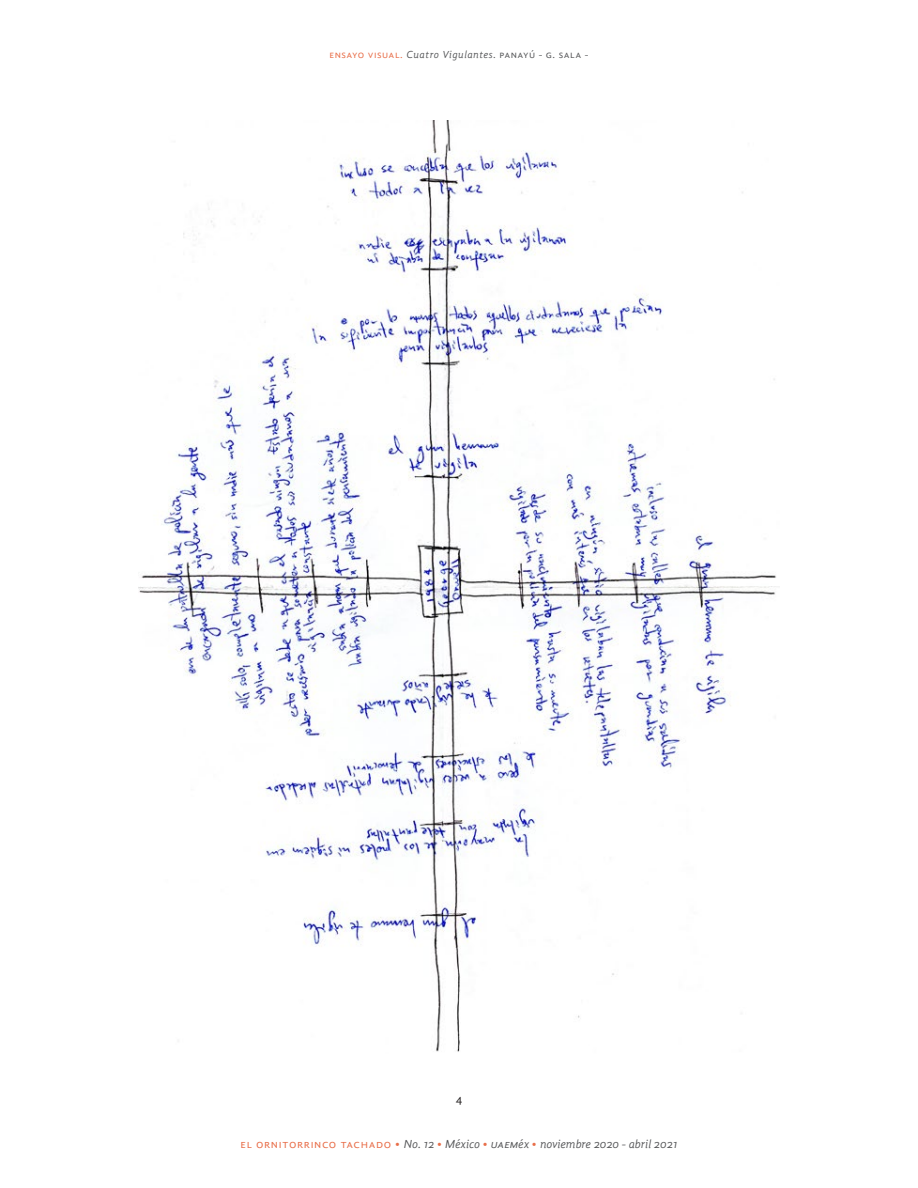
<style>
.page{position:relative;width:918px;height:1188px;background:#fff}
.page>*{position:absolute;margin:0;border:0;box-sizing:border-box;transform-origin:0 0}
.t1{font:italic 12px "Gandhi Sans";letter-spacing:-.005em;color:#57585a}
.t2{font:12px "Gandhi Sans";color:#231f20}
.t3{font:italic 10.5px "Gandhi Sans";letter-spacing:.05em;color:#57585a}
.s1{font-style:normal;color:#e86e49}
.s2{font-style:normal}
</style>
<div class="page">
<img style="left:138px;top:120px;width:642px;height:932px">
<p class="t3" style="left:329px;top:48px;width:261px"><span class="s1">ensayo VISUAL.</span> Cuatro Vigulantes<span class="s2">. Panayú - G. Sala -</span></p>
<p class="t2" style="left:456px;top:1092px;width:8px">4</p>
<p class="t1" style="left:241px;top:1137px;width:438px"><span class="s1">el ornitorrinco tachado •</span> No. 12 <span class="s1">•</span> México <span class="s1">•</span> uaeméx <span class="s1">•</span> noviembre 2020 - abril 2021</p>
</div>
